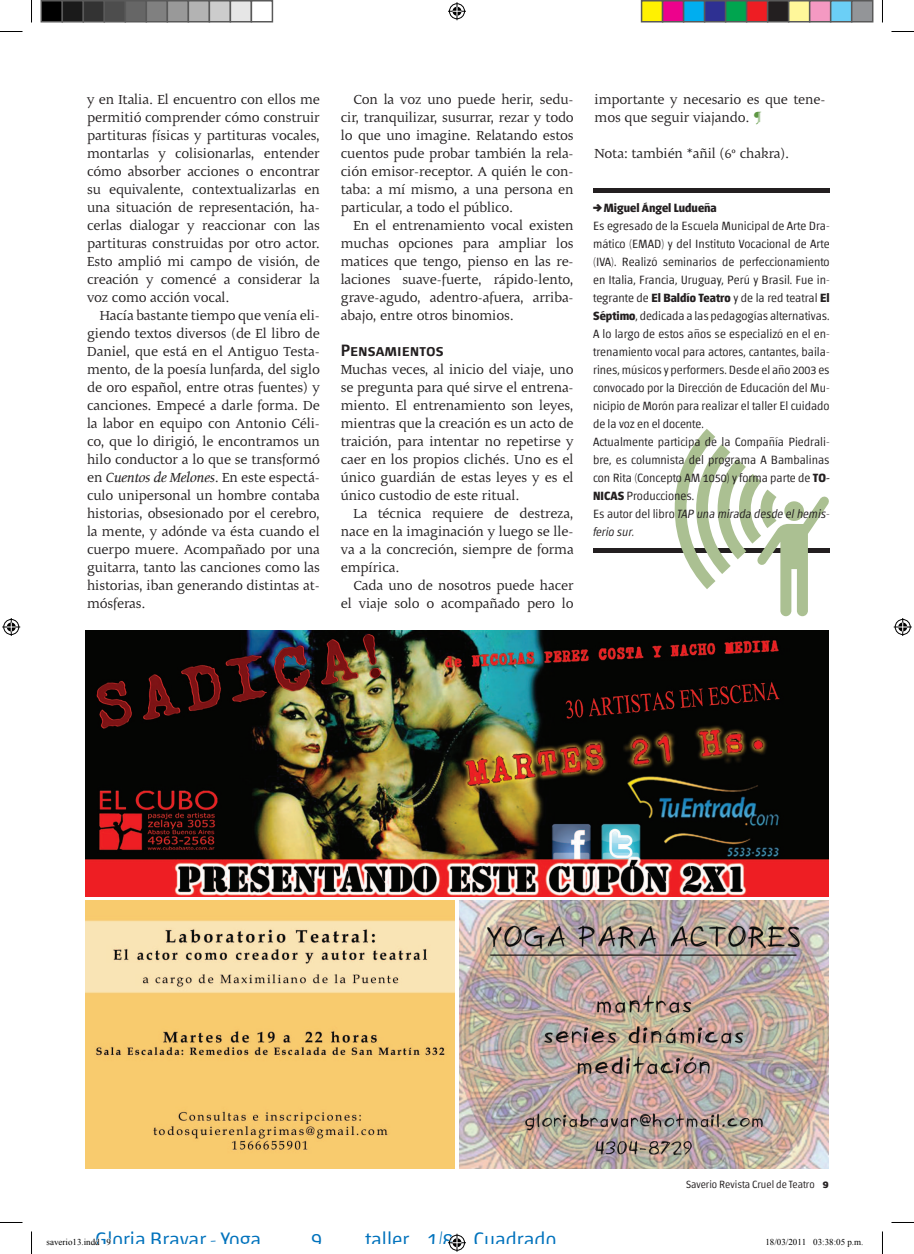
<style>
.page{position:relative;width:914px;height:1254px;background:#fff}
.page>*{position:absolute;margin:0;border:0;box-sizing:border-box;transform-origin:0 0}
.t1{font:300 21px "Chaco";color:#0072bc}
.t2{font:500 16.5px "Chaco";color:#231f20}
.t3{font:15px/18px "Malena";color:#231f20;text-align:justify}
.t4{font:300 12px/18px "Chaco";color:#231f20}
.t5{font:700 12px "Chaco";color:#231f20}
.t6{font:300 10.5px "Chaco";color:#231f20}
.t7{font:9px "Times New Roman";color:#000}
.s1{font-style:italic}
.s2{color:#5e9743}
.s3{font-weight:700}
</style>
<div class="page">
<hr style="left:593px;top:548px;width:236px;height:4px;background:#231f20">
<svg style="left:674px;top:429px;width:156px;height:187px"></svg>
<hr style="left:593px;top:188px;width:236px;height:4px;background:#231f20">
<img style="left:459px;top:901px;width:369px;height:267px">
<img style="left:86px;top:901px;width:368px;height:267px">
<img style="left:86px;top:630px;width:742px;height:266px">
<svg style="left:0;top:31px;width:22px;height:1px"></svg>
<svg style="left:891px;top:31px;width:22px;height:1px"></svg>
<svg style="left:0;top:1222px;width:22px;height:1px"></svg>
<svg style="left:891px;top:1222px;width:22px;height:1px"></svg>
<svg style="left:31px;top:0;width:1px;height:23px"></svg>
<svg style="left:31px;top:1231px;width:1px;height:23px"></svg>
<svg style="left:882px;top:0;width:1px;height:23px"></svg>
<svg style="left:882px;top:1231px;width:1px;height:23px"></svg>
<svg style="left:448px;top:2px;width:18px;height:18px"></svg>
<svg style="left:448px;top:1233px;width:18px;height:18px"></svg>
<svg style="left:2px;top:618px;width:18px;height:18px"></svg>
<svg style="left:893px;top:618px;width:18px;height:18px"></svg>
<div style="left:41px;top:1px;width:21px;height:21px;background:#000"></div>
<div style="left:40px;top:0;width:23px;height:23px;border:2px solid #595959"></div>
<div style="left:62px;top:1px;width:21px;height:21px;background:#1a1a1a"></div>
<div style="left:62px;top:0;width:22px;height:23px;border:2px solid #595959"></div>
<div style="left:83px;top:1px;width:21px;height:21px;background:#333"></div>
<div style="left:82px;top:0;width:23px;height:23px;border:2px solid #595959"></div>
<div style="left:104px;top:1px;width:21px;height:21px;background:#4d4d4d"></div>
<div style="left:104px;top:0;width:22px;height:23px;border:2px solid #595959"></div>
<div style="left:125px;top:1px;width:21px;height:21px;background:#666"></div>
<div style="left:124px;top:0;width:23px;height:23px;border:2px solid #595959"></div>
<div style="left:146px;top:1px;width:21px;height:21px;background:#808080"></div>
<div style="left:146px;top:0;width:22px;height:23px;border:2px solid #595959"></div>
<div style="left:167px;top:1px;width:21px;height:21px;background:#999"></div>
<div style="left:166px;top:0;width:23px;height:23px;border:2px solid #595959"></div>
<div style="left:188px;top:1px;width:21px;height:21px;background:#b3b3b3"></div>
<div style="left:188px;top:0;width:22px;height:23px;border:2px solid #595959"></div>
<div style="left:209px;top:1px;width:21px;height:21px;background:#ccc"></div>
<div style="left:208px;top:0;width:23px;height:23px;border:2px solid #595959"></div>
<div style="left:230px;top:1px;width:21px;height:21px;background:#e6e6e6"></div>
<div style="left:230px;top:0;width:22px;height:23px;border:2px solid #595959"></div>
<div style="left:250px;top:0;width:23px;height:23px;border:2px solid #595959"></div>
<div style="left:641px;top:1px;width:21px;height:21px;background:#fff101"></div>
<div style="left:640px;top:0;width:23px;height:23px;border:2px solid #595959"></div>
<div style="left:662px;top:1px;width:21px;height:21px;background:#ed028c"></div>
<div style="left:661px;top:0;width:23px;height:23px;border:2px solid #595959"></div>
<div style="left:683px;top:1px;width:21px;height:21px;background:#00aeef"></div>
<div style="left:682px;top:0;width:23px;height:23px;border:2px solid #595959"></div>
<div style="left:704px;top:1px;width:21px;height:21px;background:#2e3092"></div>
<div style="left:703px;top:0;width:23px;height:23px;border:2px solid #595959"></div>
<div style="left:725px;top:1px;width:21px;height:21px;background:#00a54f"></div>
<div style="left:724px;top:0;width:23px;height:23px;border:2px solid #595959"></div>
<div style="left:746px;top:1px;width:21px;height:21px;background:#ee1d23"></div>
<div style="left:745px;top:0;width:23px;height:23px;border:2px solid #595959"></div>
<div style="left:767px;top:1px;width:21px;height:21px;background:#231f20"></div>
<div style="left:766px;top:0;width:23px;height:23px;border:2px solid #595959"></div>
<div style="left:788px;top:1px;width:21px;height:21px;background:#fff79a"></div>
<div style="left:787px;top:0;width:23px;height:23px;border:2px solid #595959"></div>
<div style="left:809px;top:1px;width:21px;height:21px;background:#f499c2"></div>
<div style="left:808px;top:0;width:23px;height:23px;border:2px solid #595959"></div>
<div style="left:830px;top:1px;width:21px;height:21px;background:#6bcff6"></div>
<div style="left:829px;top:0;width:23px;height:23px;border:2px solid #595959"></div>
<div style="left:851px;top:1px;width:21px;height:21px;background:#939598"></div>
<div style="left:850px;top:0;width:23px;height:23px;border:2px solid #595959"></div>
<p class="t3" style="left:87px;top:90px;width:234px">y en Italia. El encuentro con ellos me permitió comprender cómo construir partituras físicas y partituras vocales, montarlas y colisionarlas, entender cómo absorber acciones o encontrar su equivalente, contextualizarlas en una situación de representación, ha&shy;cerlas dialogar y reaccionar con las partituras construidas por otro actor.<br>Esto amplió mi campo de visión, de creación y comencé a considerar la voz como acción vocal.</p>
<p class="t3" style="left:87px;top:306px;width:234px;text-indent:13px">Hacía bastante tiempo que venía eli&shy;giendo textos diversos (de El libro de Daniel, que está en el Antiguo Testa&shy;mento, de la poesía lunfarda, del siglo de oro español, entre otras fuentes) y canciones. Empecé a darle forma. De la labor en equipo con Antonio Céli&shy;co, que lo dirigió, le encontramos un hilo conductor a lo que se transformó en <span class="s1">Cuentos de Melones</span>. En este espectá&shy;culo unipersonal un hombre contaba historias, obsesionado por el cerebro, la mente, y adónde va ésta cuando el cuerpo muere. Acompañado por una guitarra, tanto las canciones como las historias, iban generando distintas at&shy;mósferas.</p>
<p class="t3" style="left:341px;top:90px;width:234px;text-indent:13px">Con la voz uno puede herir, sedu&shy;cir, tranquilizar, susurrar, rezar y todo lo que uno imagine. Relatando estos cuentos pude probar también la rela&shy;ción emisor-receptor. A quién le con&shy;taba: a mí mismo, a una persona en particular, a todo el público.</p>
<p class="t3" style="left:341px;top:216px;width:234px;text-indent:13px">En el entrenamiento vocal existen muchas opciones para ampliar los matices que tengo, pienso en las re&shy;laciones suave-fuerte, rápido-lento, grave-agudo, adentro-afuera, arriba&shy;abajo, entre otros binomios.</p>
<p class="t2" style="left:341px;top:342px;width:104px">Pensamientos</p>
<p class="t3" style="left:341px;top:360px;width:234px">Muchas veces, al inicio del viaje, uno se pregunta para qué sirve el entrena&shy;miento. El entrenamiento son leyes, mientras que la creación es un acto de traición, para intentar no repetirse y caer en los propios clichés. Uno es el único guardián de estas leyes y es el único custodio de este ritual.</p>
<p class="t3" style="left:341px;top:504px;width:234px;text-indent:13px">La técnica requiere de destreza, nace en la imaginación y luego se lle&shy;va a la concreción, siempre de forma empírica.</p>
<p class="t3" style="left:341px;top:576px;width:234px;text-align:right">Cada uno de nosotros puede hacer el viaje solo o acompañado pero lo</p>
<p class="t3" style="left:594px;top:90px;width:232px">importante y necesario es que tene&shy;mos que seguir viajando. <span class="s2">¶</span></p>
<p class="t3" style="left:594px;top:144px;width:196px">Nota: también *añil (6º chakra).</p>
<p class="t5" style="left:604px;top:202px;width:114px">Miguel Ángel Ludueña</p>
<p class="t4" style="left:593px;top:217px;width:238px">Es egresado de la Escuela Municipal de Arte Dra&shy;mático (EMAD) y del Instituto Vocacional de Arte (IVA). Realizó seminarios de perfeccionamiento en Italia, Francia, Uruguay, Perú y Brasil. Fue in&shy;tegrante de <span class="s3">El Baldío Teatro</span> y de la red teatral <span class="s3">El Séptimo</span>, dedicada a las pedagogías alternativas.<br>A lo largo de estos años se especializó en el en&shy;trenamiento vocal para actores, cantantes, baila&shy;rines, músicos y performers. Desde el año 2003 es convocado por la Dirección de Educación del Mu&shy;nicipio de Morón para realizar el taller El cuidado de la voz en el docente.<br>Actualmente participa de la Compañía Piedrali&shy;bre, es columnista del programa A Bambalinas con Rita (Concepto AM 1050) y forma parte de <span class="s3">TO-NICAS</span> Producciones.<br>Es autor del libro <span class="s1">TAP una mirada desde el hemis&shy;ferio sur.</span></p>
<p class="t6" style="left:686px;top:1179px;width:144px">Saverio Revista Cruel de Teatro <span class="s3">9</span></p>
<h1 class="t1" style="left:95px;top:1229px;width:168px">Gloria Bravar - Yoga</h1>
<h1 class="t1" style="left:311px;top:1229px;width:12px">9</h1>
<h1 class="t1" style="left:365px;top:1229px;width:192px">taller 1/8 Cuadrado</h1>
<p class="t7" style="left:46px;top:1235px;width:66px">saverio13.indd 9</p>
<p class="t7" style="left:765px;top:1235px;width:100px">18/03/2011 03:38:05 p.m.</p>
</div>
